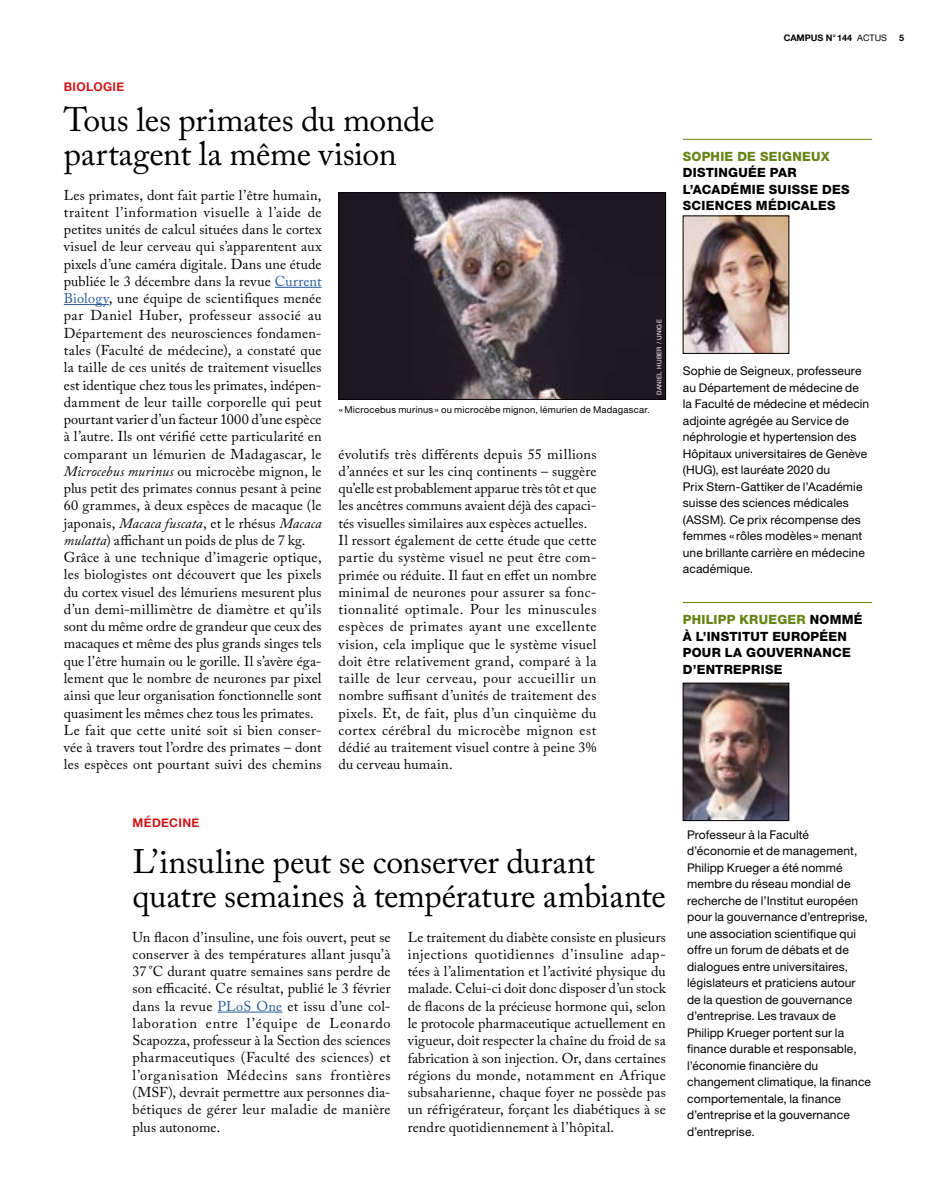
<style>
.page{position:relative;width:936px;height:1191px;background:#fff}
.page>*{position:absolute;margin:0;border:0;box-sizing:border-box;transform-origin:0 0}
.t1{font:33.75px/34.5px "Adobe Caslon Pro";letter-spacing:-.01em;color:#000}
.t2{font:14.25px/17.2px "Adobe Caslon Pro";letter-spacing:.015em;color:#000}
.t3{font:800 12.75px/16.5px "Helvetica Neue";letter-spacing:.02em;color:#000}
.t4{font:800 12.75px "Helvetica Neue";letter-spacing:.02em;color:#658515}
.t5{font:12px/16.5px "Helvetica Neue";letter-spacing:.01em;color:#000}
.t6{font:700 12px "Helvetica Neue";letter-spacing:.03em;color:#cd1719}
.t7{font:9.45px "Helvetica Neue";letter-spacing:.02em;color:#000}
.t8{font:700 9px "Helvetica Neue";color:#000}
.t9{font:6.3px "Helvetica Neue";letter-spacing:.04em;color:#fff}
.s1{color:#275b9b}
.s2{font-style:italic}
.s3{font-weight:400}
.s4{color:#658515}
</style>
<div class="page">
<hr style="left:275px;top:287px;width:46px;height:1px;background:#275b9b">
<hr style="left:64px;top:304px;width:45px;height:1px;background:#275b9b">
<img style="left:340px;top:194px;width:323px;height:203px">
<div style="left:338px;top:192px;width:327px;height:207px;border:1px solid #000"></div>
<hr style="left:682px;top:139px;width:190px;height:1px;background:#658515">
<hr style="left:682px;top:602px;width:190px;height:1px;background:#658515">
<img style="left:684px;top:218px;width:103px;height:134px">
<img style="left:684px;top:685px;width:103px;height:134px">
<div style="left:682px;top:683px;width:107px;height:138px;border:1px solid #000"></div>
<hr style="left:217px;top:1011px;width:65px;height:1px;background:#275b9b">
<p class="t6" style="left:64px;top:77px;width:62px">BIOLOGIE</p>
<h1 class="t1" style="left:64px;top:102px;width:372px">Tous les primates du monde partagent la même vision</h1>
<p class="t2" style="left:64px;top:186px;width:259px">Les primates, dont fait partie l’être humain, traitent l’information visuelle à l’aide de petites unités de calcul situées dans le cortex visuel de leur cerveau qui s’apparentent aux pixels d’une caméra digitale. Dans une étude publiée le 3 décembre dans la revue <span class="s1">Current Biology</span>, une équipe de scientifiques menée par Daniel Huber, professeur associé au Département des neurosciences fondamen&shy;tales (Faculté de médecine), a constaté que la taille de ces unités de traitement visuelles est identique chez tous les primates, indépen&shy;damment de leur taille corporelle qui peut pourtant varier d’un facteur 1000 d’une espèce à l’autre. Ils ont vérifié cette particularité en comparant un lémurien de Madagascar, le <span class="s2">Microcebus murinus</span> ou microcèbe mignon, le plus petit des primates connus pesant à peine 60 grammes, à deux espèces de macaque (le japonais, <span class="s2">Macaca fuscata</span>, et le rhésus <span class="s2">Macaca mulatta</span>) affichant un poids de plus de 7 kg.<br>Grâce à une technique d’imagerie optique, les biologistes ont découvert que les pixels du cortex visuel des lémuriens mesurent plus d’un demi-millimètre de diamètre et qu’ils sont du même ordre de grandeur que ceux des macaques et même des plus grands singes tels que l’être humain ou le gorille. Il s’avère éga&shy;lement que le nombre de neurones par pixel ainsi que leur organisation fonctionnelle sont quasiment les mêmes chez tous les primates.<br>Le fait que cette unité soit si bien conser&shy;vée à travers tout l’ordre des primates – dont les espèces ont pourtant suivi des chemins</p>
<p class="t9" style="left:654px;top:394px;width:77px;rotate:-90deg">DANIEL HUBER / UNIGE</p>
<p class="t7" style="left:339px;top:404px;width:312px">«Microcebus murinus» ou microcèbe mignon, lémurien de Madagascar.</p>
<p class="t2" style="left:338px;top:445px;width:259px">évolutifs très différents depuis 55 millions d’années et sur les cinq continents – suggère qu’elle est probablement apparue très tôt et que les ancêtres communs avaient déjà des capaci&shy;tés visuelles similaires aux espèces actuelles.<br>Il ressort également de cette étude que cette partie du système visuel ne peut être com&shy;primée ou réduite. Il faut en effet un nombre minimal de neurones pour assurer sa fonc&shy;tionnalité optimale. Pour les minuscules espèces de primates ayant une excellente vision, cela implique que le système visuel doit être relativement grand, comparé à la taille de leur cerveau, pour accueillir un nombre suffisant d’unités de traitement des pixels. Et, de fait, plus d’un cinquième du cortex cérébral du microcèbe mignon est dédié au traitement visuel contre à peine 3% du cerveau humain.</p>
<p class="t8" style="left:783px;top:30px;width:105px">CAM PUS N°144 <span class="s3">ACTUS</span></p>
<p class="t8" style="left:899px;top:30px;width:7px">5</p>
<p class="t4" style="left:682px;top:149px;width:148px">SOPHIE DE SEIGNEUX</p>
<p class="t3" style="left:682px;top:164px;width:168px">DISTINGUÉE PAR<br>L’ACADÉMIE SUISSE DES<br>SCIENCES MÉDICALES</p>
<p class="t5" style="left:682px;top:363px;width:188px">Sophie de Seigneux, professeure au Département de médecine de la Faculté de médecine et médecin adjointe agrégée au Service de néphrologie et hypertension des<br>Hôpitaux universitaires de Genève (HUG), est lauréate 2020 du<br>Prix Stern-Gattiker de l’Académie suisse des sciences médicales (ASSM). Ce prix récompense des femmes «rôles modèles» menant une brillante carrière en médecine académique.</p>
<p class="t3" style="left:682px;top:611px;width:181px"><span class="s4">PHILIPP KRUEGER</span> NOMMÉ<br>À L’INSTITUT EUROPÉEN<br>POUR LA GOUVERNANCE<br>D’ENTREPRISE</p>
<p class="t6" style="left:133px;top:813px;width:68px">MÉDECINE</p>
<h1 class="t1" style="left:133px;top:843px;width:534px">L’insuline peut se conserver durant quatre semaines à température ambiante</h1>
<p class="t2" style="left:133px;top:928px;width:259px;text-align:justify">Un flacon d’insuline, une fois ouvert, peut se conserver à des températures allant jusqu’à 37 °C durant quatre semaines sans perdre de son efficacité. Ce résultat, publié le 3 février dans la revue <span class="s1">PLoS One</span> et issu d’une col&shy;laboration entre l’équipe de Leonardo Scapozza, professeur à la Section des sciences pharmaceutiques (Faculté des sciences) et l’organisation Médecins sans frontières (MSF), devrait permettre aux personnes dia&shy;bétiques de gérer leur maladie de manière plus autonome.</p>
<p class="t2" style="left:407px;top:928px;width:259px;text-align:justify">Le traitement du diabète consiste en plusieurs injections quotidiennes d’insuline adap&shy;tées à l’alimentation et l’activité physique du malade. Celui-ci doit donc disposer d’un stock de flacons de la précieuse hormone qui, selon le protocole pharmaceutique actuellement en vigueur, doit respecter la chaîne du froid de sa fabrication à son injection. Or, dans certaines régions du monde, notamment en Afrique subsaharienne, chaque foyer ne possède pas un réfrigérateur, forçant les diabétiques à se rendre quotidiennement à l’hôpital.</p>
<p class="t5" style="left:687px;top:826px;width:185px">Professeur à la Faculté d’économie et de management,<br>Philipp Krueger a été nommé membre du réseau mondial de recherche de l’Institut européen pour la gouvernance d’entreprise, une association scientifique qui offre un forum de débats et de dialogues entre universitaires, législateurs et praticiens autour de la question de gouvernance d’entreprise. Les travaux de<br>Philipp Krueger portent sur la finance durable et responsable, l’économie financière du changement climatique, la finance comportementale, la finance d’entreprise et la gouvernance d’entreprise.</p>
</div>
